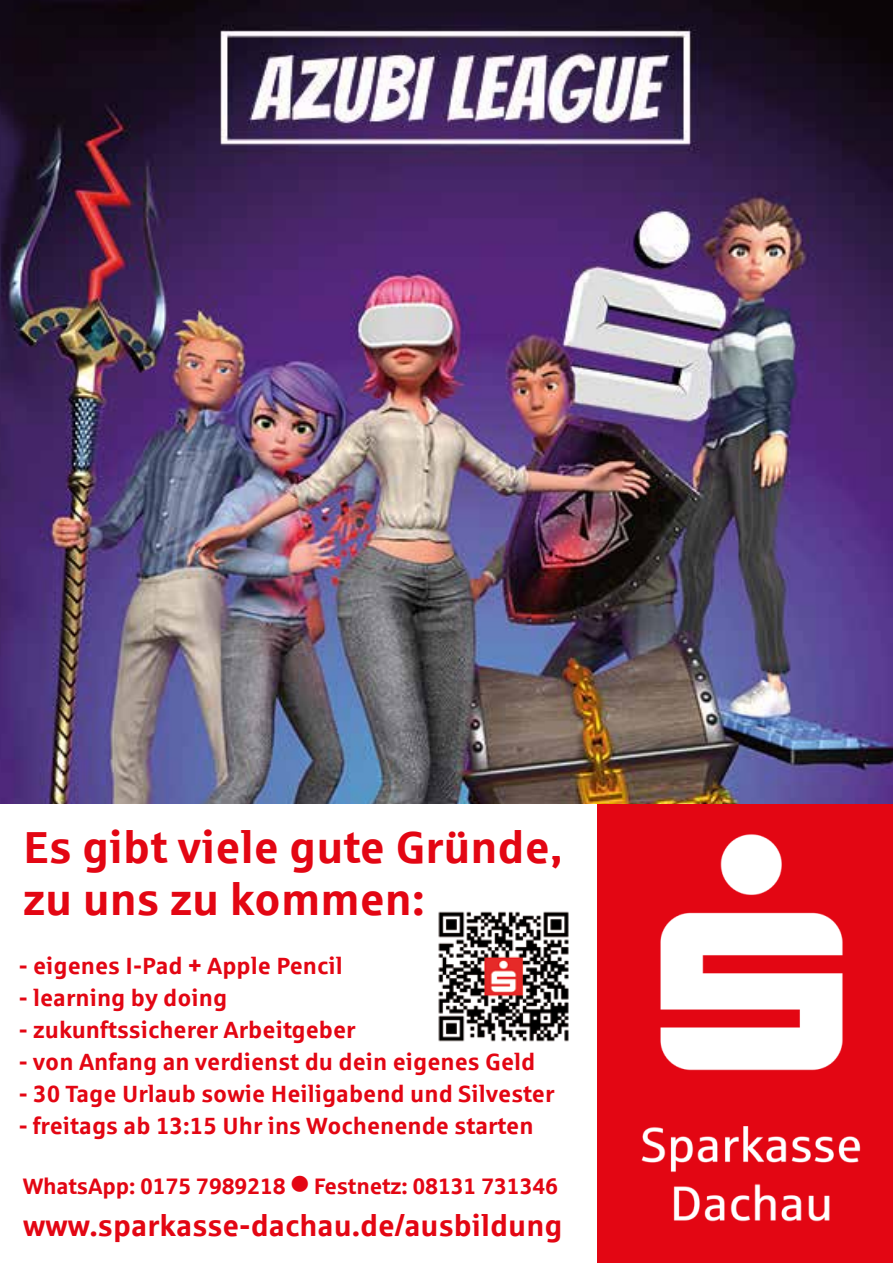
<style>
.page{position:relative;width:893px;height:1263px;background:#fff}
.page>*{position:absolute;margin:0;border:0;box-sizing:border-box;transform-origin:0 0}
.t1{font:700 44.85px/52.3px "Sparkasse Rg";color:#e30613}
.t2{font:700 30px "Sparkasse Rg";color:#e30613}
.t3{font:700 23.55px "Sparkasse Rg";color:#e30613}
.t4{font:700 22.5px "Sparkasse Rg";letter-spacing:-.01em;color:#e30613}
</style>
<div class="page">
<img style="left:0;top:0;width:893px;height:805px">
<div style="left:597px;top:805px;width:296px;height:458px;background:#e30613"></div>
<img style="left:641px;top:834px;width:220px;height:387px">
<img style="left:438px;top:911px;width:131px;height:131px">
<h1 class="t1" style="left:23px;top:819px;width:541px">Es gibt viele gute Gründe, zu uns zu kommen:</h1>
<p class="t3" style="left:19px;top:950px;width:326px">- eigenes I-Pad + Apple Pencil</p>
<p class="t3" style="left:19px;top:983px;width:210px">- learning by doing</p>
<p class="t3" style="left:19px;top:1015px;width:339px">- zukunftssicherer Arbeitgeber</p>
<p class="t3" style="left:19px;top:1047px;width:518px">- von Anfang an verdienst du dein eigenes Geld</p>
<p class="t3" style="left:19px;top:1079px;width:537px">- 30 Tage Urlaub sowie Heiligabend und Silvester</p>
<p class="t3" style="left:19px;top:1111px;width:516px">- freitags ab 13:15 Uhr ins Wochenende starten</p>
<p class="t4" style="left:23px;top:1172px;width:537px">WhatsApp: 0175 7989218 ● Festnetz: 08131 731346</p>
<p class="t2" style="left:23px;top:1206px;width:541px">www.sparkasse-dachau.de/ausbildung</p>
</div>
